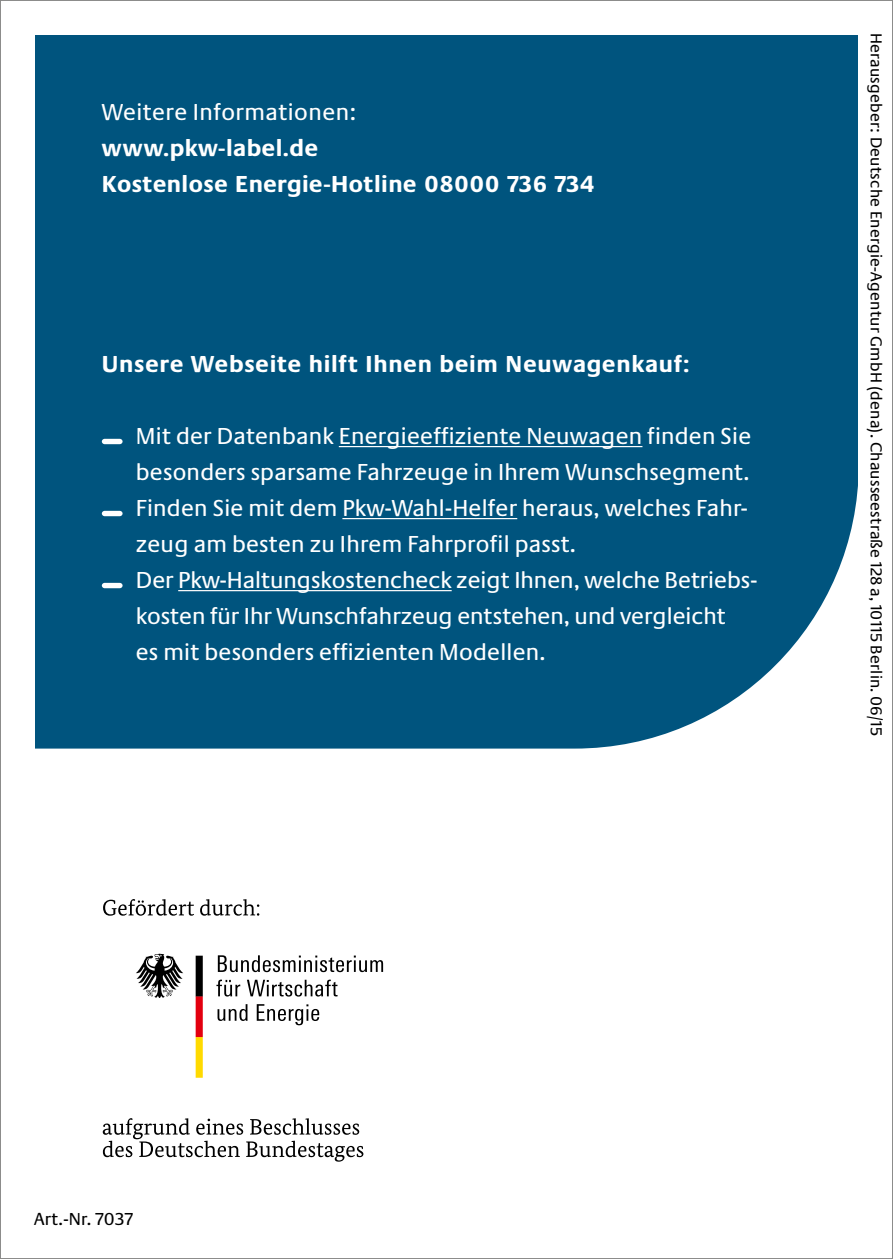
<style>
.page{position:relative;width:893px;height:1259px;background:#fff}
.page>*{position:absolute;margin:0;border:0;box-sizing:border-box;transform-origin:0 0}
.t1{font:24px/36px "Neue Praxis";letter-spacing:.01em;color:#fff}
.t2{font:700 24px/36px "Neue Praxis";letter-spacing:.02em;color:#fff}
.t3{font:18px "Neue Praxis";letter-spacing:.015em;color:#000}
.t4{font:16.5px "Neue Praxis";letter-spacing:.015em;color:#000}
</style>
<div class="page">
<div style="left:35px;top:35px;width:823px;height:713px;background:#00547e"></div>
<svg style="left:136px;top:953px;width:47px;height:45px"></svg>
<svg style="left:196px;top:955px;width:7px;height:122px"></svg>
<svg style="left:218px;top:955px;width:165px;height:17px"></svg>
<svg style="left:216px;top:979px;width:24px;height:17px"></svg>
<svg style="left:247px;top:979px;width:91px;height:17px"></svg>
<svg style="left:218px;top:1004px;width:30px;height:17px"></svg>
<svg style="left:257px;top:1004px;width:62px;height:21px"></svg>
<svg style="left:103px;top:899px;width:91px;height:16px"></svg>
<svg style="left:200px;top:899px;width:59px;height:16px"></svg>
<svg style="left:103px;top:1118px;width:260px;height:43px"></svg>
<hr style="left:339px;top:446px;width:303px;height:1px;background:#fff">
<hr style="left:342px;top:518px;width:175px;height:1px;background:#fff">
<hr style="left:178px;top:590px;width:274px;height:1px;background:#fff">
<div style="left:102px;top:439px;width:21px;height:5px;background:#fff;border-radius:3px"></div>
<div style="left:102px;top:511px;width:21px;height:5px;background:#fff;border-radius:3px"></div>
<div style="left:102px;top:583px;width:21px;height:5px;background:#fff;border-radius:3px"></div>
<p class="t1" style="left:102px;top:94px;width:256px">Weitere Informationen:</p>
<p class="t2" style="left:102px;top:130px;width:494px">www.pkw-label.de<br>Kostenlose Energie-Hotline 08000 736 734</p>
<p class="t2" style="left:102px;top:346px;width:590px">Unsere Webseite hilft Ihnen beim Neuwagenkauf:</p>
<p class="t1" style="left:136px;top:418px;width:623px">Mit der Datenbank Energieeffiziente Neuwagen finden Sie besonders sparsame Fahrzeuge in Ihrem Wunschsegment.<br>Finden Sie mit dem Pkw-Wahl-Helfer heraus, welches Fahr&shy;zeug am besten zu Ihrem Fahrprofil passt.<br>Der Pkw-Haltungskostencheck zeigt Ihnen, welche Betriebs&shy;kosten für Ihr Wunschfahrzeug entstehen, und vergleicht<br>es mit besonders effizienten Modellen.</p>
<p class="t4" style="left:886px;top:33px;width:704px;rotate:90deg">Herausgeber: Deutsche Energie-Agentur GmbH (dena). Chausseestraße 128 a, 10115 Berlin. 06/15</p>
<p class="t3" style="left:34px;top:1208px;width:100px">Art.-Nr. 7037</p>
</div>
